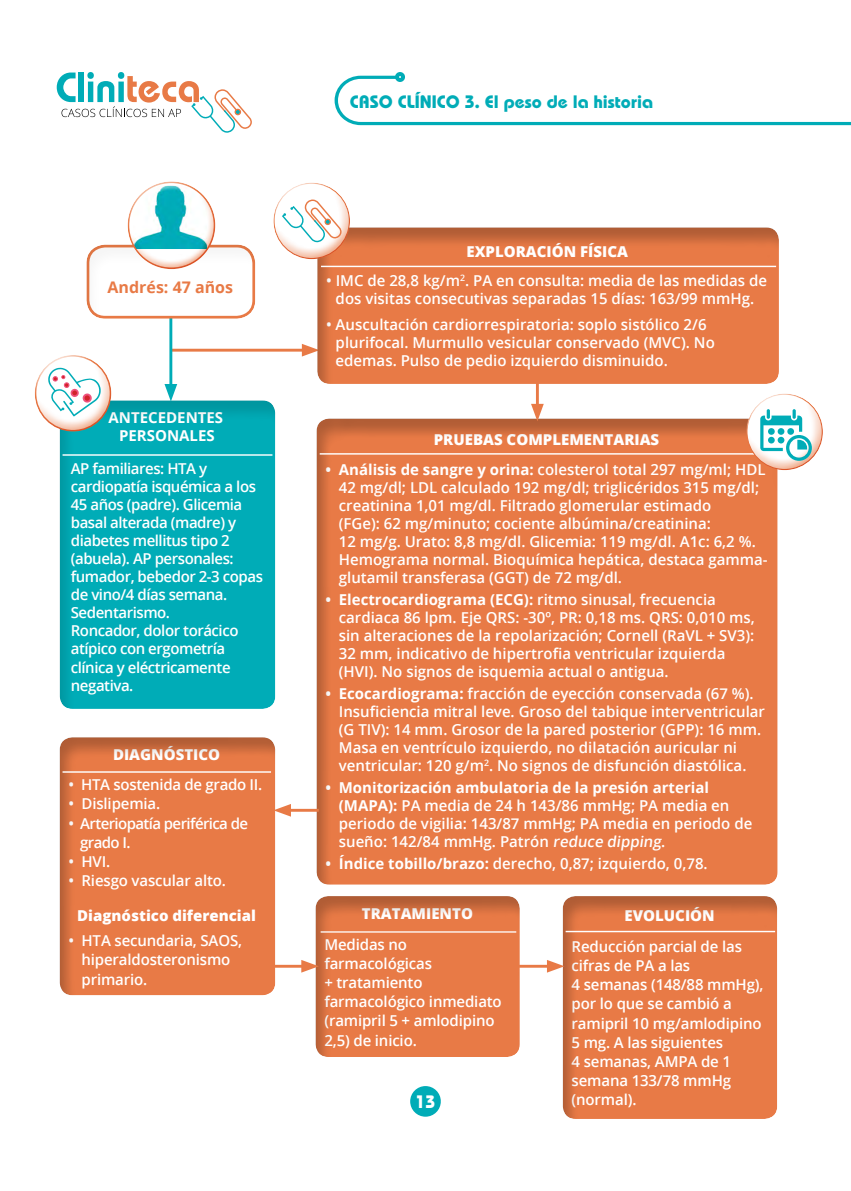
<style>
.page{position:relative;width:851px;height:1191px;background:#fff}
.page>*{position:absolute;margin:0;border:0;box-sizing:border-box;transform-origin:0 0}
.t1{font:700 18px "Bauhaus";color:#00acb7}
.t2{font:700 18px "Bauhaus";color:#fff}
.t3{font:700 16px "Open Sans";color:#e87a46}
.t4{font:600 15px/18px "Open Sans";color:#fff}
.t5{font:600 15px/18px "Open Sans";letter-spacing:-.03em;color:#fff}
.t6{font:800 15px "Open Sans";color:#fff}
.t7{font:600 15px/19.2px "Open Sans";letter-spacing:-.04em;color:#fff}
.t8{font:600 15px "Open Sans";letter-spacing:-.02em;color:#fff}
.t9{font:700 15px/18px "Open Sans";color:#fff;text-align:center}
.s1{font-weight:700}
</style>
<div class="page">
<svg style="left:57px;top:72px;width:195px;height:61px"></svg>
<svg style="left:334px;top:74px;width:516px;height:51px"></svg>
<div style="left:395px;top:72px;width:10px;height:10px;border:4px solid #00acb7;border-radius:50%"></div>
<div style="left:410px;top:1086px;width:31px;height:30px;background:#00acb7;border:2px solid #00acb7;border-radius:50%"></div>
<div style="left:43px;top:385px;width:250px;height:324px;background:#000;opacity:.13"></div>
<hr style="left:63px;top:454px;width:209px;height:2px;background:#fff">
<div style="left:300px;top:402px;width:494px;height:484px;background:#000;opacity:.24"></div>
<hr style="left:319px;top:453px;width:455px;height:1px;background:#fff">
<hr style="left:171px;top:349px;width:136px;height:2px;background:#e87a46">
<div style="left:734px;top:382px;width:92px;height:75px;background:#fff;opacity:.75"></div>
<div style="left:741px;top:398px;width:93px;height:73px;background:#e87a46;opacity:.75"></div>
<svg style="left:760px;top:409px;width:51px;height:52px"></svg>
<hr style="left:169px;top:317px;width:3px;height:72px;background:#00acb7">
<svg style="left:164px;top:384px;width:13px;height:17px"></svg>
<div style="left:44px;top:721px;width:247px;height:276px;background:#000;opacity:.24"></div>
<hr style="left:63px;top:771px;width:208px;height:1px;background:#fff">
<div style="left:298px;top:879px;width:237px;height:178px;background:#000;opacity:.24"></div>
<hr style="left:320px;top:931px;width:196px;height:1px;background:#fff">
<div style="left:546px;top:879px;width:248px;height:240px;background:#000;opacity:.24"></div>
<hr style="left:565px;top:930px;width:210px;height:2px;background:#fff">
<div style="left:70px;top:228px;width:201px;height:92px;background:#000;opacity:.04"></div>
<hr style="left:285px;top:809px;width:34px;height:2px;background:#e87a46">
<svg style="left:273px;top:804px;width:18px;height:12px"></svg>
<hr style="left:273px;top:964px;width:33px;height:3px;background:#e87a46">
<svg style="left:301px;top:960px;width:18px;height:12px"></svg>
<hr style="left:519px;top:964px;width:33px;height:3px;background:#e87a46">
<svg style="left:547px;top:960px;width:17px;height:12px"></svg>
<div style="left:30px;top:360px;width:93px;height:73px;background:#e87a46;opacity:.75"></div>
<svg style="left:48px;top:368px;width:53px;height:48px"></svg>
<div style="left:118px;top:172px;width:98px;height:78px;background:#fff"></div>
<div style="left:125px;top:187px;width:99px;height:82px;background:#e87a46;opacity:.75"></div>
<hr style="left:536px;top:376px;width:2px;height:33px;background:#e87a46">
<svg style="left:531px;top:404px;width:12px;height:17px"></svg>
<div style="left:300px;top:209px;width:495px;height:176px;background:#000;opacity:.24"></div>
<hr style="left:321px;top:266px;width:455px;height:1px;background:#fff">
<div style="left:261px;top:171px;width:92px;height:75px;background:#fff"></div>
<div style="left:268px;top:188px;width:93px;height:72px;background:#e87a46;opacity:.75"></div>
<svg style="left:282px;top:199px;width:59px;height:43px"></svg>
<p class="t3" style="left:107px;top:276px;width:127px">Andrés: 47 años</p>
<p class="t9" style="left:108px;top:408px;width:116px">Antecedentes personales</p>
<p class="t5" style="left:71px;top:459px;width:194px">AP familiares: HTA y cardiopatía isquémica a los<br>45 años (padre). Glicemia basal alterada (madre) y diabetes mellitus tipo 2 (abuela). AP personales: fumador, bebedor 2-3 copas de vino/4 días semana.<br>Sedentarismo.<br>Roncador, dolor torácico atípico con ergometría clínica y eléctricamente negativa.</p>
<p class="t6" style="left:113px;top:742px;width:109px">DIAGNÓSTICO</p>
<p class="t8" style="left:68px;top:774px;width:195px">• HTA sostenida de grado II.</p>
<p class="t4" style="left:68px;top:794px;width:93px">• Dislipemia.</p>
<p class="t7" style="left:80px;top:813px;width:169px;text-indent:-12px">• Arteriopatía periférica de grado I.</p>
<p class="t4" style="left:68px;top:852px;width:43px">• HVI.</p>
<p class="t4" style="left:68px;top:871px;width:159px">• Riesgo vascular alto.</p>
<p class="t6" style="left:77px;top:904px;width:180px">DIAGNÓSTICO DIFERENCIAL</p>
<p class="t4" style="left:81px;top:930px;width:162px;line-height:19.2px;text-indent:-13px">• HTA secundaria, SAOS, hiperaldosteronismo primario.</p>
<p class="t1" style="left:349px;top:91px;width:305px">CASO CLÍNICO 3. El peso de la historia</p>
<p class="t6" style="left:466px;top:240px;width:163px">EXPLORACIÓN FÍSICA</p>
<p class="t4" style="left:326px;top:271px;width:442px;text-align:center">• IMC de 28,8 kg/m<sup>2</sup>. PA en consulta: media de las medidas de dos visitas consecutivas separadas 15 días: 163/99 mmHg.</p>
<p class="t4" style="left:335px;top:315px;width:380px;text-indent:-10px">• Auscultación cardiorrespiratoria: soplo sistólico 2/6 plurifocal. Murmullo vesicular conservado (MVC). No edemas. Pulso de pedio izquierdo disminuido.</p>
<p class="t6" style="left:434px;top:428px;width:227px">PRUEBAS COMPLEMENTARIAS</p>
<p class="t4" style="left:339px;top:460px;width:430px;text-indent:-13px"><span class="s1">• Análisis de sangre y orina:</span> colesterol total 297 mg/ml; HDL 42 mg/dl; LDL calculado 192 mg/dl; triglicéridos 315 mg/dl; creatinina 1,01 mg/dl. Filtrado glomerular estimado<br>(FGe): 62 mg/minuto; cociente albúmina/creatinina:<br>12 mg/g. Urato: 8,8 mg/dl. Glicemia: 119 mg/dl. A1c: 6,2 %.<br>Hemograma normal. Bioquímica hepática, destaca gamma&shy;glutamil transferasa (GGT) de 72 mg/dl.</p>
<p class="t4" style="left:339px;top:590px;width:417px;text-indent:-13px"><span class="s1">• Electrocardiograma (ECG):</span> ritmo sinusal, frecuencia cardiaca 86 lpm. Eje QRS: -30º, PR: 0,18 ms. QRS: 0,010 ms, sin alteraciones de la repolarización; Cornell (RaVL + SV3):<br>32 mm, indicativo de hipertrofia ventricular izquierda (HVI). No signos de isquemia actual o antigua.</p>
<p class="t4" style="left:339px;top:684px;width:427px;text-indent:-13px"><span class="s1">• Ecocardiograma:</span> fracción de eyección conservada (67 %).<br>Insuficiencia mitral leve. Groso del tabique interventricular (G TIV): 14 mm. Grosor de la pared posterior (GPP): 16 mm.<br>Masa en ventrículo izquierdo, no dilatación auricular ni ventricular: 120 g/m<sup>2</sup>. No signos de disfunción diastólica.</p>
<p class="t4" style="left:339px;top:778px;width:415px;text-indent:-13px"><span class="s1">• Monitorización ambulatoria de la presión arterial (MAPA):</span> PA media de 24 h 143/86 mmHg; PA media en periodo de vigilia: 143/87 mmHg; PA media en periodo de sueño: 142/84 mmHg. Patrón reduce dipping.</p>
<p class="t4" style="left:325px;top:854px;width:384px"><span class="s1">• Índice tobillo/brazo:</span> derecho, 0,87; izquierdo, 0,78.</p>
<p class="t6" style="left:362px;top:902px;width:112px">TRATAMIENTO</p>
<p class="t4" style="left:324px;top:934px;width:179px;line-height:19.2px">Medidas no farmacológicas<br>+ tratamiento farmacológico inmediato (ramipril 5 + amlodipino<br>2,5) de inicio.</p>
<p class="t2" style="left:415px;top:1090px;width:22px">13</p>
<p class="t6" style="left:624px;top:904px;width:92px">EVOLUCIÓN</p>
<p class="t4" style="left:571px;top:936px;width:193px;line-height:19.2px">Reducción parcial de las cifras de PA a las<br>4 semanas (148/88 mmHg), por lo que se cambió a ramipril 10 mg/amlodipino<br>5 mg. A las siguientes<br>4 semanas, AMPA de 1 semana 133/78 mmHg (normal).</p>
</div>
